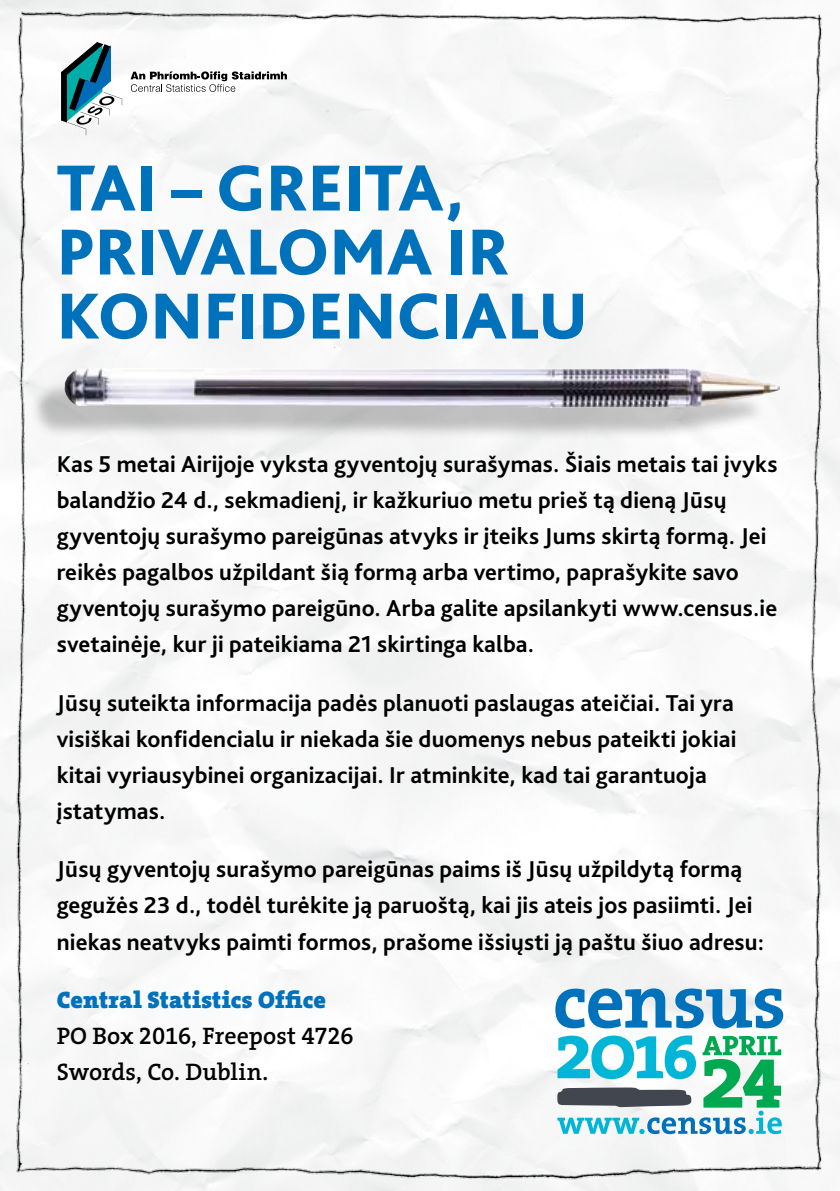
<style>
.page{position:relative;width:840px;height:1191px;background:#fff}
.page>*{position:absolute;margin:0;border:0;box-sizing:border-box;transform-origin:0 0}
.t1{font:800 68px/64px "Bliss Pro";color:#0072bc}
.t2{font:700 24px/36px "Bliss Pro";letter-spacing:.005em;color:#000}
.t3{font:600 24px/36px "The Serif";color:#000}
.s1{font-weight:900;color:#0072bc}
.s2{font-family:"The Serif Semi Bold Expert";font-weight:400}
</style>
<div class="page">
<img style="left:11px;top:3px;width:812px;height:1179px">
<div style="left:29px;top:379px;width:735px;height:62px;background:#000;opacity:.23"></div>
<img style="left:64px;top:368px;width:715px;height:40px">
<svg style="left:555px;top:988px;width:227px;height:40px"></svg>
<svg style="left:556px;top:1035px;width:225px;height:99px"></svg>
<svg style="left:61px;top:43px;width:61px;height:92px"></svg>
<svg style="left:130px;top:71px;width:157px;height:21px"></svg>
<h1 class="t1" style="left:57px;top:154px;width:532px">TAI – GREITA,<br>PRIVALOMA IR<br>KONFIDENCIALU</h1>
<p class="t2" style="left:57px;top:445px;width:722px">Kas 5 metai Airijoje vyksta gyventojų surašymas. Šiais metais tai įvyks balandžio 24 d., sekmadienį, ir kažkuriuo metu prieš tą dieną Jūsų gyventojų surašymo pareigūnas atvyks ir įteiks Jums skirtą formą. Jei reikės pagalbos užpildant šią formą arba vertimo, paprašykite savo gyventojų surašymo pareigūno. Arba galite apsilankyti www.census.ie svetainėje, kur ji pateikiama 21 skirtinga kalba.</p>
<p class="t2" style="left:57px;top:684px;width:681px">Jūsų suteikta informacija padės planuoti paslaugas ateičiai. Tai yra visiškai konfidencialu ir niekada šie duomenys nebus pateikti jokiai kitai vyriausybinei organizacijai. Ir atminkite, kad tai garantuoja įstatymas.</p>
<p class="t2" style="left:57px;top:851px;width:708px">Jūsų gyventojų surašymo pareigūnas paims iš Jūsų užpildytą formą gegužės 23 d., todėl turėkite ją paruoštą, kai jis ateis jos pasiimti. Jei niekas neatvyks paimti formos, prašome išsiųsti ją paštu šiuo adresu:</p>
<p class="t3" style="left:57px;top:981px;width:298px"><span class="s1">Central Statistics Office<br></span>PO Box <span class="s2">2016</span>, Freepost <span class="s2">4726<br></span>Swords, Co. Dublin.</p>
</div>
